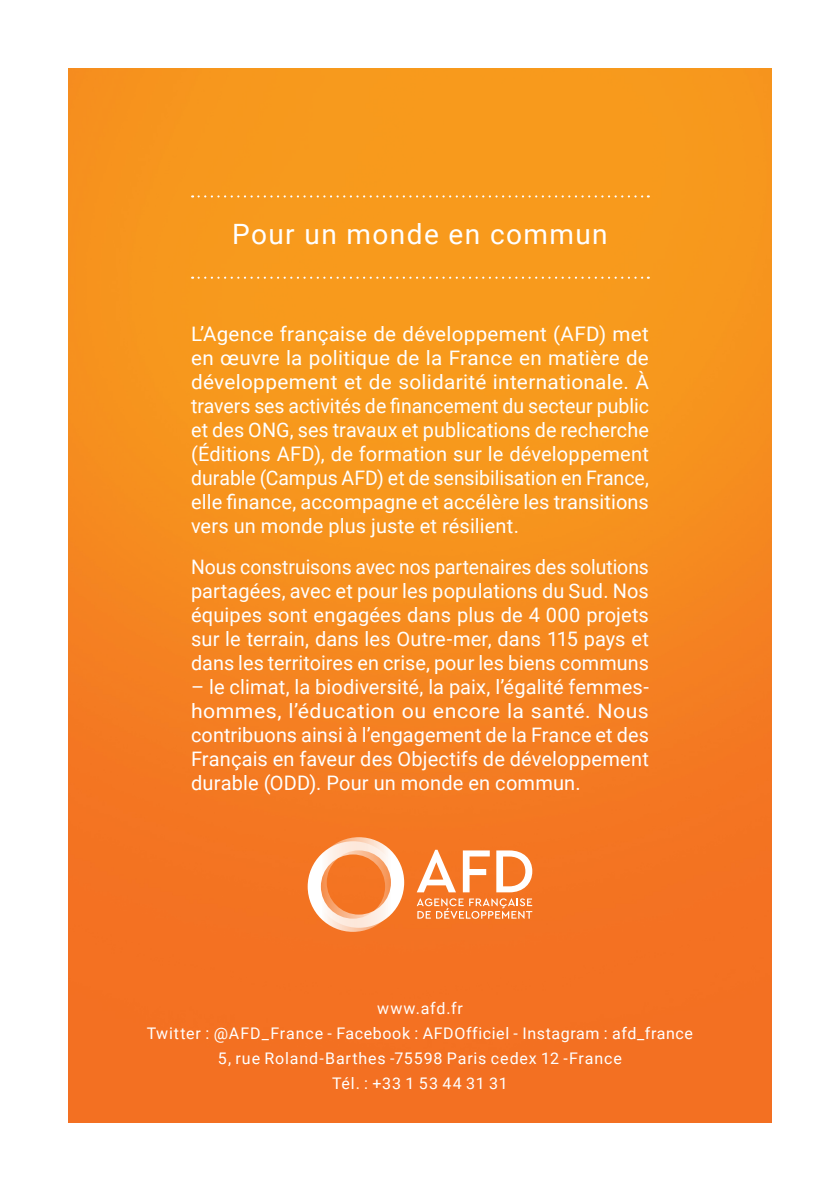
<style>
.page{position:relative;width:840px;height:1191px;background:#fff}
.page>*{position:absolute;margin:0;border:0;box-sizing:border-box;transform-origin:0 0}
.t1{font:28px "Roboto";letter-spacing:.05em;color:#fff}
.Boiler_AFD_4e_de_cou{font:20px/24px "Roboto";letter-spacing:.005em;color:#fff;text-align:justify}
.BLOCS-TEXTES{font:16px "Roboto";letter-spacing:.045em;color:#fff}
</style>
<div class="page">
<hr style="left:419px;top:1138px;width:1px;height:53px;background:#233b7d">
<div style="left:0;top:0;width:839px;height:1190px;background:#fff"></div>
<img style="left:68px;top:68px;width:703px;height:1055px">
<svg style="left:192px;top:277px;width:456px;height:2px"></svg>
<svg style="left:192px;top:195px;width:456px;height:2px"></svg>
<svg style="left:307px;top:837px;width:97px;height:95px"></svg>
<svg style="left:416px;top:849px;width:39px;height:43px"></svg>
<svg style="left:462px;top:850px;width:27px;height:42px"></svg>
<svg style="left:496px;top:850px;width:36px;height:42px"></svg>
<svg style="left:416px;top:898px;width:116px;height:20px;background:#f5975a"></svg>
<p class="t1" style="left:232px;top:214px;width:377px">Pour un monde en commun</p>
<p class="Boiler_AFD_4e_de_cou" style="left:191px;top:321px;width:459px">L’Agence française de développement (AFD) met en œuvre la politique de la France en matière de développement et de solidarité internationale. À travers ses activités de financement du secteur public et des ONG, ses travaux et publications de recherche (Éditions AFD), de formation sur le développement durable (Campus AFD) et de sensibilisation en France, elle finance, accompagne et accélère les transitions vers un monde plus juste et résilient.</p>
<p class="Boiler_AFD_4e_de_cou" style="left:191px;top:554px;width:459px">Nous construisons avec nos partenaires des solutions partagées, avec et pour les populations du Sud. Nos équipes sont engagées dans plus de 4 000 projets sur le terrain, dans les Outre-mer, dans 115 pays et dans les territoires en crise, pour les biens communs</p>
<p class="Boiler_AFD_4e_de_cou" style="left:191px;top:674px;width:459px">– le climat, la biodiversité, la paix, l’égalité femmes&shy;hommes, l’éducation ou encore la santé. Nous contribuons ainsi à l’engagement de la France et des Français en faveur des Objectifs de développement durable (ODD). Pour un monde en commun.</p>
<p class="BLOCS-TEXTES" style="left:377px;top:997px;width:87px">www.afd.fr</p>
<p class="BLOCS-TEXTES" style="left:147px;top:1022px;width:547px">Twitter : @AFD_France - Facebook : AFDOfficiel - Instagram : afd_france</p>
<p class="BLOCS-TEXTES" style="left:218px;top:1047px;width:405px">5, rue Roland-Barthes -75598 Paris cedex 12 -France</p>
<p class="BLOCS-TEXTES" style="left:332px;top:1072px;width:177px">Tél. : +33 1 53 44 31 31</p>
</div>
